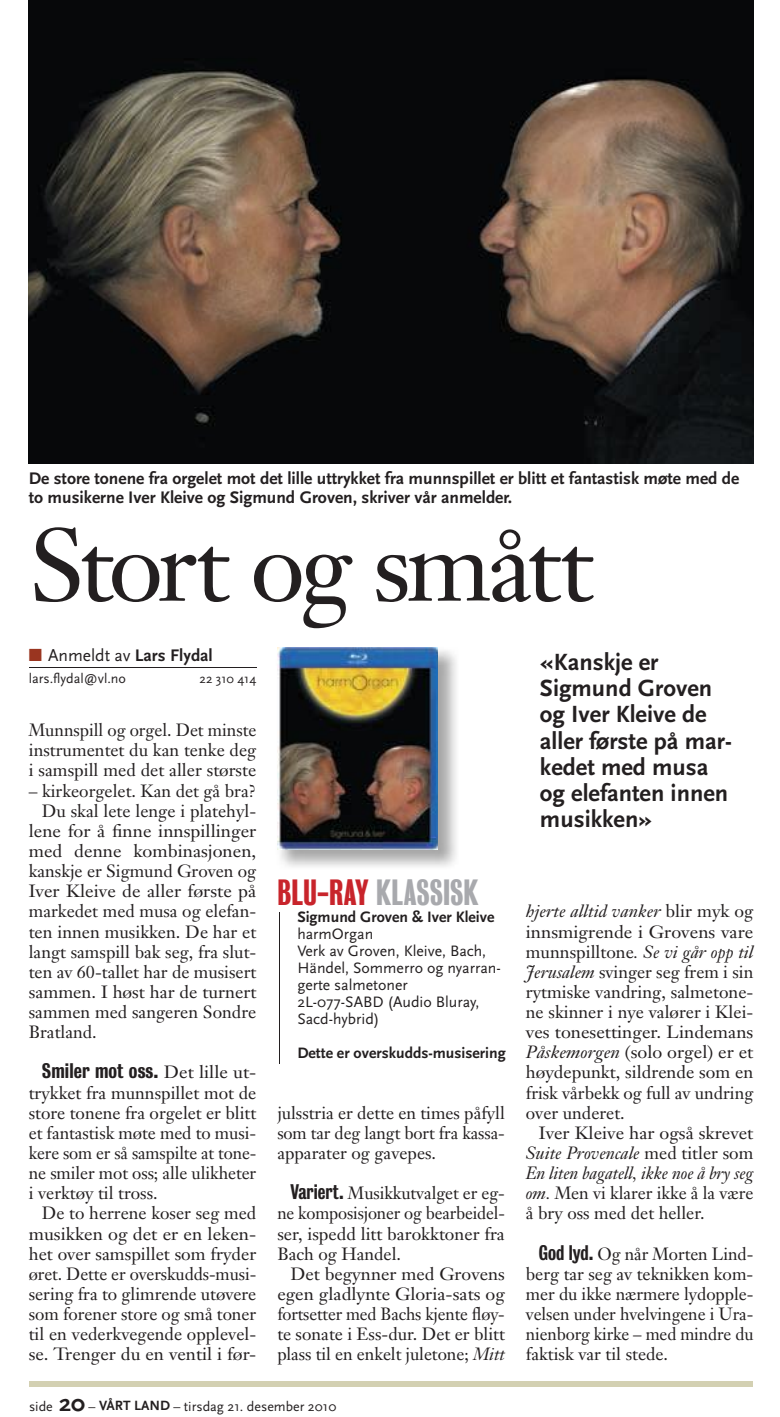
<style>
.page{position:relative;width:780px;height:1417px;background:#fff}
.page>*{position:absolute;margin:0;border:0;box-sizing:border-box;transform-origin:0 0}
.t1{font:101.5px "Janson Text";letter-spacing:-.045em;color:#231f20}
.t2{font:33.25px "Bureau Grotesque One Five";color:#a8a9ad}
.t3{font:700 24.5px/26.2px "Scala Sans";color:#231f20}
.t4{font:19.25px "Bureau Grotesque Three Five";letter-spacing:.005em;color:#231f20;scale:1.05 1}
.t5{font:17.5px/20.1px "Janson Text";color:#231f20;text-align:justify}
.t6{font:17.5px/20.1px "Janson Text";color:#231f20;text-align:justify;scale:1.05 1}
.t7{font:700 17.5px/19.2px "Scala Sans";color:#231f20}
.t8{font:15.75px/17px "Scala Sans";color:#231f20}
.t9{font:700 15.75px "Scala Sans";color:#231f20}
.t10{font:14px "Scala Sans";color:#231f20}
.t11{font:13.12px "Scala Sans Caps";color:#231f20}
.s1{color:#9a3520}
.s2{font-weight:400}
.s3{font-family:"Janson Text";font-size:17.5px}
.s4{color:#c8242b}
.s5{font-family:"Bureau Grotesque Three Five";font-size:19.25px}
.s6{font-style:italic}
.s7{font-weight:700;font-size:24.5px}
.s8{font-weight:700}
</style>
<div class="page">
<hr style="left:29px;top:667px;width:227px;height:1px;background:#231f20">
<img style="left:29px;top:0;width:724px;height:463px">
<hr style="left:279px;top:912px;width:1px;height:151px;background:#231f20">
<img style="left:277px;top:647px;width:179px;height:220px">
<img style="left:278px;top:647px;width:159px;height:202px">
<div style="left:29px;top:1380px;width:723px;height:6px;background:#d3d0b2"></div>
<p class="t7" style="left:29px;top:469px;width:712px">De store tonene fra orgelet mot det lille uttrykket fra munnspillet er blitt et fantastisk møte med de to musikerne Iver Kleive og Sigmund Groven, skriver vår anmelder.</p>
<h1 class="t1" style="left:29px;top:523px;width:566px">Stort og smått</h1>
<p class="t7" style="left:29px;top:646px;width:185px"><span class="s1">■</span> <span class="s2">Anmeldt av</span> Lars Flydal</p>
<p class="t10" style="left:29px;top:672px;width:99px">lars.flydal@vl.no</p>
<p class="t11" style="left:199px;top:671px;width:58px">22 310 414</p>
<p class="t5" style="left:29px;top:721px;width:229px">Munnspill og orgel. Det minste instrumentet du kan tenke deg i samspill med det aller største</p>
<p class="t5" style="left:29px;top:782px;width:229px">– kirkeorgelet. Kan det gå bra?</p>
<p class="t5" style="left:42px;top:802px;width:216px">Du skal lete lenge i platehyl-</p>
<p class="t6" style="left:29px;top:822px;width:218px">lene for å finne innspillinger</p>
<p class="t6" style="left:29px;top:842px;width:218px">med denne kombinasjonen,</p>
<p class="t5" style="left:29px;top:862px;width:229px">kanskje er Sigmund Groven og</p>
<p class="t6" style="left:29px;top:882px;width:218px">Iver Kleive de aller første på</p>
<p class="t5" style="left:29px;top:903px;width:229px">markedet med musa og elefan-</p>
<p class="t5" style="left:29px;top:923px;width:229px">ten innen musikken. De har et</p>
<p class="t5" style="left:29px;top:943px;width:229px">langt samspill bak seg, fra slut-</p>
<p class="t5" style="left:29px;top:963px;width:229px">ten av 60-tallet har de musisert</p>
<p class="t5" style="left:29px;top:983px;width:229px">sammen. I høst har de turnert</p>
<p class="t5" style="left:29px;top:1003px;width:229px">sammen med sangeren Sondre</p>
<p class="t5" style="left:29px;top:1023px;width:70px">Bratland.</p>
<p class="t4" style="left:42px;top:1064px;width:206px">Smiler mot oss. <span class="s3">Det lille ut-</span></p>
<p class="t5" style="left:29px;top:1084px;width:229px">trykket fra munnspillet mot de store tonene fra orgelet er blitt et fantastisk møte med to musi&shy;kere som er så samspilte at tone&shy;ne smiler mot oss; alle ulikheter i verktøy til tross.</p>
<p class="t5" style="left:29px;top:1204px;width:229px;text-indent:13px">De to herrene koser seg med musikken og det er en leken&shy;het over samspillet som fryder øret. Dette er overskudds-musi&shy;sering fra to glimrende utøvere som forener store og små toner til en vederkvegende opplevel&shy;se. Trenger du en ventil i før-</p>
<h2 class="t2" style="left:277px;top:879px;width:203px"><span class="s4">BLU-RAY</span> KLASSISK</h2>
<p class="t9" style="left:297px;top:910px;width:198px">Sigmund Groven &amp; Iver Kleive</p>
<p class="t8" style="left:297px;top:926px;width:205px">harmOrgan<br>Verk av Groven, Kleive, Bach,<br>Händel, Sommerro og nyarran&shy;gerte salmetoner<br>2L-077-SABD (Audio Bluray,<br>Sacd-hybrid)</p>
<p class="t9" style="left:297px;top:1045px;width:210px">Dette er overskudds-musisering</p>
<p class="t5" style="left:277px;top:1104px;width:229px">julsstria er dette en times påfyll som tar deg langt bort fra kassa&shy;apparater og gavepes.</p>
<p class="t5" style="left:277px;top:1184px;width:229px;text-indent:13px"><span class="s5">Variert.</span> Musikkutvalget er eg&shy;ne komposisjoner og bearbeidel&shy;ser, ispedd litt barokktoner fra Bach og Handel.</p>
<p class="t5" style="left:277px;top:1265px;width:229px;text-indent:13px">Det begynner med Grovens egen gladlynte Gloria-sats og fortsetter med Bachs kjente fløy&shy;te sonate i Ess-dur. Det er blitt plass til en enkelt juletone; <span class="s6">Mitt</span></p>
<p class="t10" style="left:29px;top:1399px;width:309px">side <span class="s7">20</span> – <span class="s8">VÅRT LAND</span> – tirsdag 21. desember 2010</p>
<h3 class="t3" style="left:540px;top:649px;width:193px">«Kanskje er<br>Sigmund Groven og Iver Kleive de aller første på mar&shy;kedet med musa og elefanten innen musikken»</h3>
<p class="t5" style="left:526px;top:903px;width:229px"><span class="s6">hjerte alltid vanker</span> blir myk og innsmigrende i Grovens vare munnspilltone<span class="s6">. Se vi går opp til Jerusalem</span> svinger seg frem i sin rytmiske vandring, salmetone&shy;ne skinner i nye valører i Klei&shy;ves tonesettinger. Lindemans <span class="s6">Påskemorgen</span> (solo orgel) er et høydepunkt, sildrende som en frisk vårbekk og full av undring over underet.</p>
<p class="t6" style="left:526px;top:1124px;width:218px;text-indent:13px">Iver Kleive har også skrevet <span class="s6">Suite Provencale</span> med titler som <span class="s6">En liten bagatell, ikke noe å bry seg om.</span> Men vi klarer ikke å la være å bry oss med det heller.</p>
<p class="t5" style="left:526px;top:1245px;width:229px;text-indent:13px"><span class="s5">God lyd.</span> Og når Morten Lind&shy;berg tar seg av teknikken kom&shy;mer du ikke nærmere lydopple&shy;velsen under hvelvingene i Ura&shy;nienborg kirke – med mindre du faktisk var til stede.</p>
</div>
